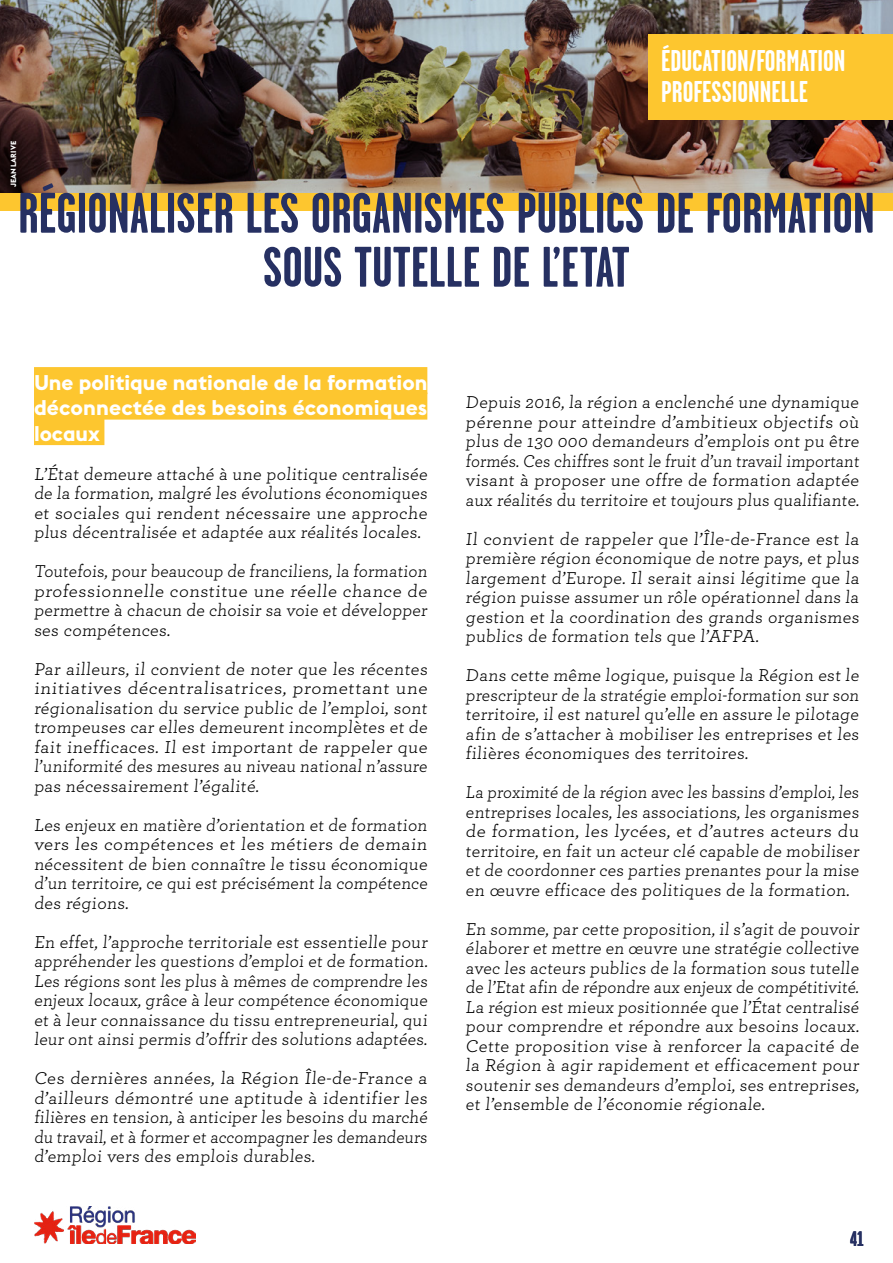
<style>
.page{position:relative;width:893px;height:1263px;background:#fff}
.page>*{position:absolute;margin:0;border:0;box-sizing:border-box;transform-origin:0 0}
.t1{font:700 57px/54px "Garage Gothic";color:#263062;text-align:center}
.t2{font:700 30px/31.5px "Garage Gothic";color:#fff}
.t3{font:700 21px/25.5px "Euclid Flex";letter-spacing:.005em;color:#fff;text-align:justify}
.t4{font:700 21px "Garage Gothic";color:#263062}
.t5{font:18px/19.5px "Archer";letter-spacing:.015em;color:#000;text-align:justify}
.t6{font:18px/19.5px "Archer";letter-spacing:.015em;color:#000;text-align:justify;scale:.95 1}
.t7{font:700 7.5px "Euclid Flex";color:#fff}
</style>
<div class="page">
<img style="left:34px;top:1206px;width:162px;height:37px">
<img style="left:0;top:0;width:893px;height:193px">
<div style="left:0;top:193px;width:893px;height:17px;background:#fdc62f"></div>
<div style="left:34px;top:367px;width:393px;height:27px;background:#fdc62f"></div>
<div style="left:34px;top:393px;width:393px;height:27px;background:#fdc62f"></div>
<div style="left:34px;top:418px;width:70px;height:27px;background:#fdc62f"></div>
<div style="left:648px;top:34px;width:245px;height:85px;background:#fdc62f"></div>
<h2 class="t2" style="left:661px;top:45px;width:186px">ÉDUCATION/FORMATION<br>PROFESSIONNELLE</h2>
<p class="t7" style="left:9px;top:187px;width:47px;rotate:-90deg">JEAN LARIVE</p>
<h1 class="t1" style="left:18px;top:186px;width:858px">RÉGIONALISER LES ORGANISMES PUBLICS DE FORMATION<br>SOUS TUTELLE DE L’ETAT</h1>
<p class="t3" style="left:34px;top:370px;width:395px">Une politique nationale de la formation déconnectée des besoins économiques locaux</p>
<p class="t5" style="left:34px;top:463px;width:397px">L’État demeure attaché à une politique centralisée de la formation, malgré les évolutions économiques et sociales qui rendent nécessaire une approche plus décentralisée et adaptée aux réalités locales.</p>
<p class="t5" style="left:34px;top:560px;width:397px">Toutefois, pour beaucoup de franciliens, la formation professionnelle constitue une réelle chance de permettre à chacun de choisir sa voie et développer ses compétences.</p>
<p class="t5" style="left:34px;top:658px;width:397px">Par ailleurs, il convient de noter que les récentes initiatives décentralisatrices, promettant une régionalisation du service public de l’emploi, sont trompeuses car elles demeurent incomplètes et de fait inefficaces. Il est important de rappeler que l’uniformité des mesures au niveau national n’assure pas nécessairement l’égalité.</p>
<p class="t5" style="left:34px;top:814px;width:397px">Les enjeux en matière d’orientation et de formation vers les compétences et les métiers de demain nécessitent de bien connaître le tissu économique d’un territoire, ce qui est précisément la compétence des régions.</p>
<p class="t5" style="left:34px;top:931px;width:397px">En effet, l’approche territoriale est essentielle pour appréhender les questions d’emploi et de formation.<br>Les régions sont les plus à mêmes de comprendre les enjeux locaux, grâce à leur compétence économique et à leur connaissance du tissu entrepreneurial, qui leur ont ainsi permis d’offrir des solutions adaptées.</p>
<p class="t5" style="left:34px;top:1067px;width:397px">Ces dernières années, la Région Île-de-France a d’ailleurs démontré une aptitude à identifier les filières en tension, à anticiper les besoins du marché du travail, et à former et accompagner les demandeurs d’emploi vers des emplois durables.</p>
<p class="t5" style="left:466px;top:391px;width:397px">Depuis 2016, la région a enclenché une dynamique pérenne pour atteindre d’ambitieux objectifs où plus de 130 000 demandeurs d’emplois ont pu être formés. Ces chiffres sont le fruit d’un travail important visant à proposer une offre de formation adaptée aux réalités du territoire et toujours plus qualifiante.</p>
<p class="t5" style="left:466px;top:528px;width:397px">Il convient de rappeler que l’Île-de-France est la première région économique de notre pays, et plus largement d’Europe. Il serait ainsi légitime que la région puisse assumer un rôle opérationnel dans la gestion et la coordination des grands organismes publics de formation tels que l’AFPA.</p>
<p class="t5" style="left:466px;top:664px;width:397px">Dans cette même logique, puisque la Région est le prescripteur de la stratégie emploi-formation sur son territoire, il est naturel qu’elle en assure le pilotage afin de s’attacher à mobiliser les entreprises et les filières économiques des territoires.</p>
<p class="t6" style="left:466px;top:781px;width:418px">La proximité de la région avec les bassins d’emploi, les entreprises locales, les associations, les organismes de formation, les lycées, et d’autres acteurs du territoire, en fait un acteur clé capable de mobiliser et de coordonner ces parties prenantes pour la mise en œuvre efficace des politiques de la formation.</p>
<p class="t5" style="left:466px;top:918px;width:397px">En somme, par cette proposition, il s’agit de pouvoir élaborer et mettre en œuvre une stratégie collective avec les acteurs publics de la formation sous tutelle de l’Etat afin de répondre aux enjeux de compétitivité.<br>La région est mieux positionnée que l’État centralisé pour comprendre et répondre aux besoins locaux.<br>Cette proposition vise à renforcer la capacité de la Région à agir rapidement et efficacement pour soutenir ses demandeurs d’emploi, ses entreprises, et l’ensemble de l’économie régionale.</p>
<p class="t4" style="left:850px;top:1227px;width:15px">41</p>
</div>
